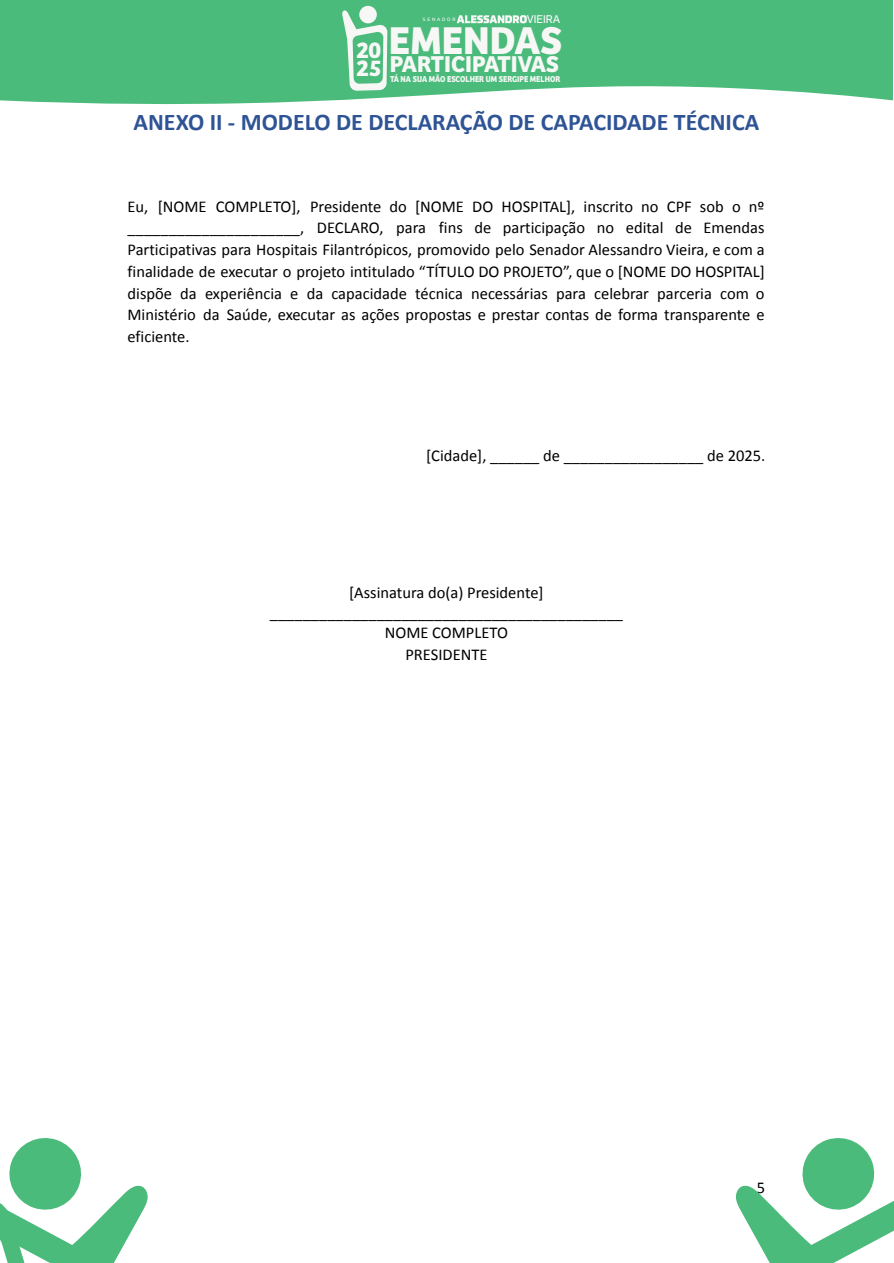
<style>
.page{position:relative;width:894px;height:1263px;background:#fff}
.page>*{position:absolute;margin:0;border:0;box-sizing:border-box;transform-origin:0 0}
.t1{font:700 40.2px "Bree";color:#f7f8f6}
.t2{font:700 24px "Calibri";color:#2f5496}
.t3{font:700 23.7px/17.9px "Bree";color:#f7f8f6}
.t4{font:16.5px/21.8px "Calibri";color:#000;text-align:justify}
.t5{font:10.8px "Prometo";color:#f7f8f6}
.t6{font:700 8.85px "Bree";color:#f7f8f6;scale:.91 1}
.t7{font:4.65px "Prometo";letter-spacing:.4em;color:#f7f8f6}
</style>
<div class="page">
<svg style="left:0;top:0;width:893px;height:105px;background:#5bc188"></svg>
<div style="left:359px;top:6px;width:18px;height:18px;background:#f7f8f6;border-radius:50%"></div>
<svg style="left:342px;top:10px;width:45px;height:81px"></svg>
<svg style="left:457px;top:15px;width:70px;height:8px"></svg>
<svg style="left:736px;top:1138px;width:158px;height:125px"></svg>
<svg style="left:0;top:1138px;width:148px;height:125px"></svg>
<h3 class="t3" style="left:357px;top:39px;width:26px">20<br>25</h3>
<p class="t7" style="left:423px;top:17px;width:34px">SENADOR</p>
<p class="t5" style="left:527px;top:13px;width:35px">VIEIRA</p>
<h1 class="t1" style="left:389px;top:9px;width:175px">EMENDAS</h1>
<h3 class="t3" style="left:390px;top:53px;width:171px">PARTICIPATIVAS</h3>
<p class="t6" style="left:390px;top:72px;width:189px">TÁ NA SUA MÃO ESCOLHER UM SERGIPE MELHOR</p>
<h2 class="t2" style="left:134px;top:109px;width:627px">ANEXO II - MODELO DE DECLARAÇÃO DE CAPACIDADE TÉCNICA</h2>
<p class="t4" style="left:128px;top:195px;width:639px">Eu, [NOME COMPLETO], Presidente do [NOME DO HOSPITAL], inscrito no CPF sob o nº _____________________, DECLARO, para fins de participação no edital de Emendas Participativas para Hospitais Filantrópicos, promovido pelo Senador Alessandro Vieira, e com a finalidade de executar o projeto intitulado “TÍTULO DO PROJETO”, que o [NOME DO HOSPITAL] dispõe da experiência e da capacidade técnica necessárias para celebrar parceria com o Ministério da Saúde, executar as ações propostas e prestar contas de forma transparente e eficiente.</p>
<p class="t4" style="left:426px;top:445px;width:341px">[Cidade], ______ de _________________ de 2025.</p>
<p class="t4" style="left:270px;top:583px;width:355px;line-height:20.1px;text-align:center">[Assinatura do(a) Presidente] ___________________________________________<br>NOME COMPLETO</p>
<p class="t4" style="left:405px;top:644px;width:84px">PRESIDENTE</p>
<p class="t4" style="left:757px;top:1176px;width:10px">5</p>
</div>
